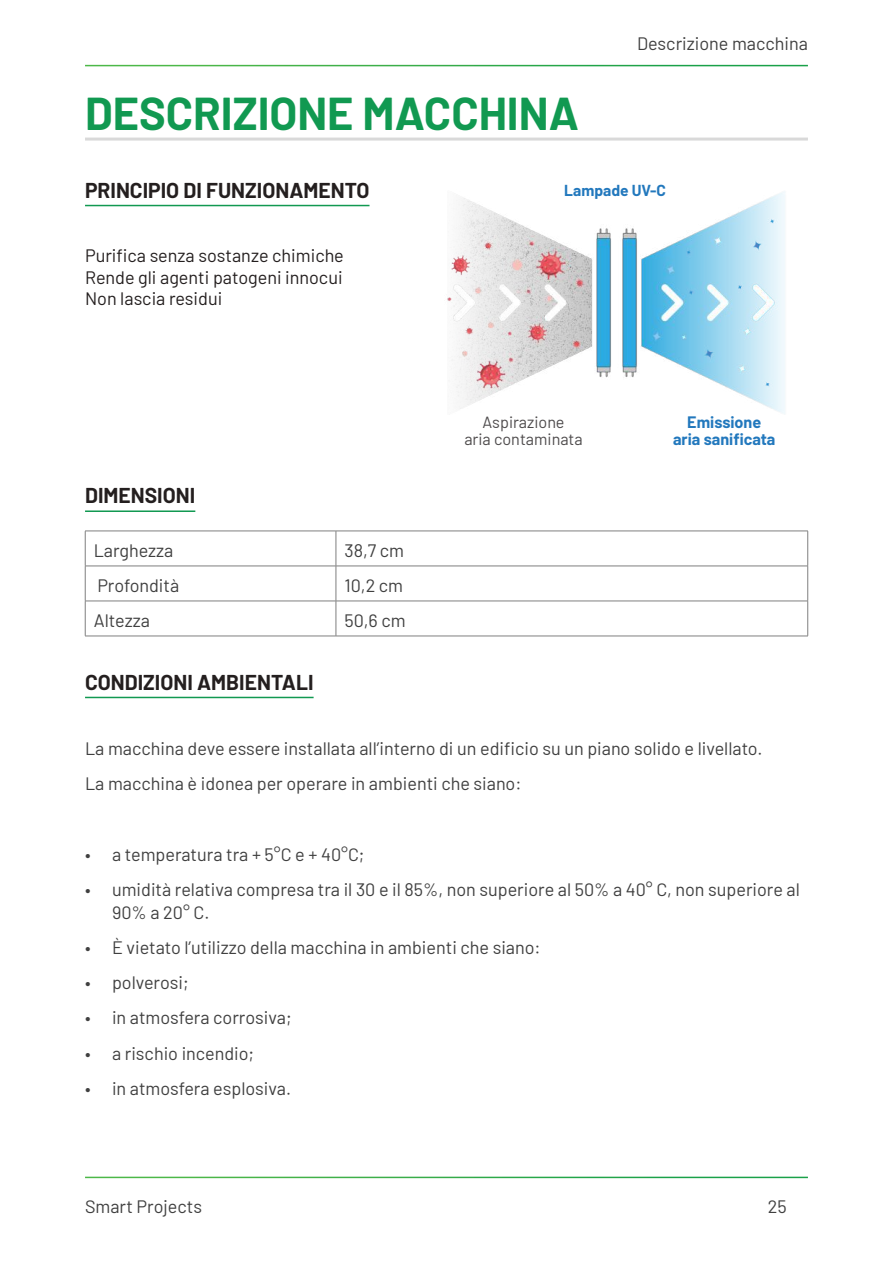
<style>
.page{position:relative;width:893px;height:1263px;background:#fff}
.page>*{position:absolute;margin:0;border:0;box-sizing:border-box;transform-origin:0 0}
.t1{font:700 45px "Barlow";color:#119951}
.t2{font:700 21px "Barlow";color:#241f1f}
.t3{font:18px/35.2px "Barlow";color:#404040}
.t4{font:18px/21.6px "Barlow";color:#241f1f;text-align:justify}
.t5{font:16.2px/17.7px "Barlow";color:#4e4b4c;text-align:center}
.t6{font:700 16.2px/17.7px "Barlow";color:#2278bd;text-align:center}
.t7{font:700 15.6px "Barlow";color:#2278bd}
</style>
<div class="page">
<hr style="left:85px;top:138px;width:723px;height:3px;background:#d9d9d9">
<hr style="left:85px;top:205px;width:284px;height:1px;background:#119951">
<hr style="left:85px;top:510px;width:110px;height:2px;background:#119951">
<hr style="left:85px;top:697px;width:229px;height:1px;background:#119951">
<hr style="left:85px;top:531px;width:251px;height:1px;background:#7f7f7f">
<hr style="left:85px;top:531px;width:1px;height:35px;background:#7f7f7f">
<hr style="left:336px;top:531px;width:472px;height:1px;background:#7f7f7f">
<hr style="left:336px;top:531px;width:1px;height:35px;background:#7f7f7f">
<hr style="left:807px;top:531px;width:1px;height:35px;background:#7f7f7f">
<hr style="left:85px;top:566px;width:251px;height:1px;background:#7f7f7f">
<hr style="left:85px;top:566px;width:1px;height:35px;background:#7f7f7f">
<hr style="left:336px;top:566px;width:472px;height:1px;background:#7f7f7f">
<hr style="left:336px;top:566px;width:1px;height:35px;background:#7f7f7f">
<hr style="left:807px;top:566px;width:1px;height:35px;background:#7f7f7f">
<hr style="left:85px;top:601px;width:251px;height:1px;background:#7f7f7f">
<hr style="left:85px;top:601px;width:1px;height:35px;background:#7f7f7f">
<hr style="left:336px;top:601px;width:472px;height:1px;background:#7f7f7f">
<hr style="left:336px;top:601px;width:1px;height:35px;background:#7f7f7f">
<hr style="left:807px;top:601px;width:1px;height:35px;background:#7f7f7f">
<hr style="left:85px;top:636px;width:251px;height:1px;background:#7f7f7f">
<hr style="left:336px;top:636px;width:472px;height:1px;background:#7f7f7f">
<img style="left:447px;top:191px;width:338px;height:223px">
<h1 class="t1" style="left:85px;top:81px;width:495px">DESCRIZIONE MACCHINA</h1>
<p class="t3" style="left:637px;top:24px;width:172px">Descrizione macchina</p>
<p class="t2" style="left:85px;top:175px;width:286px">PRINCIPIO DI FUNZIONAMENTO</p>
<p class="t4" style="left:85px;top:244px;width:260px">Purifica senza sostanze chimiche Rende gli agenti patogeni innocui Non lascia residui</p>
<p class="t2" style="left:85px;top:480px;width:112px">DIMENSIONI</p>
<p class="t3" style="left:94px;top:532px;width:81px">Larghezza</p>
<p class="t3" style="left:344px;top:532px;width:61px">38,7 cm</p>
<p class="t3" style="left:97px;top:567px;width:83px">Profondità</p>
<p class="t3" style="left:344px;top:567px;width:60px">10,2 cm</p>
<p class="t3" style="left:94px;top:602px;width:58px">Altezza</p>
<p class="t3" style="left:344px;top:602px;width:63px">50,6 cm</p>
<p class="t2" style="left:85px;top:667px;width:230px">CONDIZIONI AMBIENTALI</p>
<p class="t7" style="left:564px;top:179px;width:103px">Lampade UV-C</p>
<p class="t5" style="left:464px;top:412px;width:120px">Aspirazione<br>aria contaminata</p>
<p class="t6" style="left:673px;top:412px;width:104px">Emissione aria sanificata</p>
<p class="t3" style="left:85px;top:729px;width:679px">La macchina deve essere installata all’interno di un edificio su un piano solido e livellato.<br>La macchina è idonea per operare in ambienti che siano:</p>
<p class="t3" style="left:85px;top:835px;width:281px">• a temperatura tra + 5°C e + 40°C;</p>
<p class="t3" style="left:112px;top:877px;width:689px;line-height:22.5px;text-indent:-27px">• umidità relativa compresa tra il 30 e il 85%, non superiore al 50% a 40° C, non superiore al<br>90% a 20° C.</p>
<p class="t3" style="left:85px;top:928px;width:457px">• È vietato l’utilizzo della macchina in ambienti che siano:</p>
<p class="t3" style="left:85px;top:964px;width:105px">• polverosi;</p>
<p class="t3" style="left:85px;top:999px;width:208px">• in atmosfera corrosiva;</p>
<p class="t3" style="left:85px;top:1034px;width:171px">• a rischio incendio;</p>
<p class="t3" style="left:85px;top:1069px;width:208px">• in atmosfera esplosiva.</p>
<p class="t3" style="left:85px;top:1187px;width:119px">Smart Projects</p>
<p class="t3" style="left:768px;top:1187px;width:20px">25</p>
</div>
